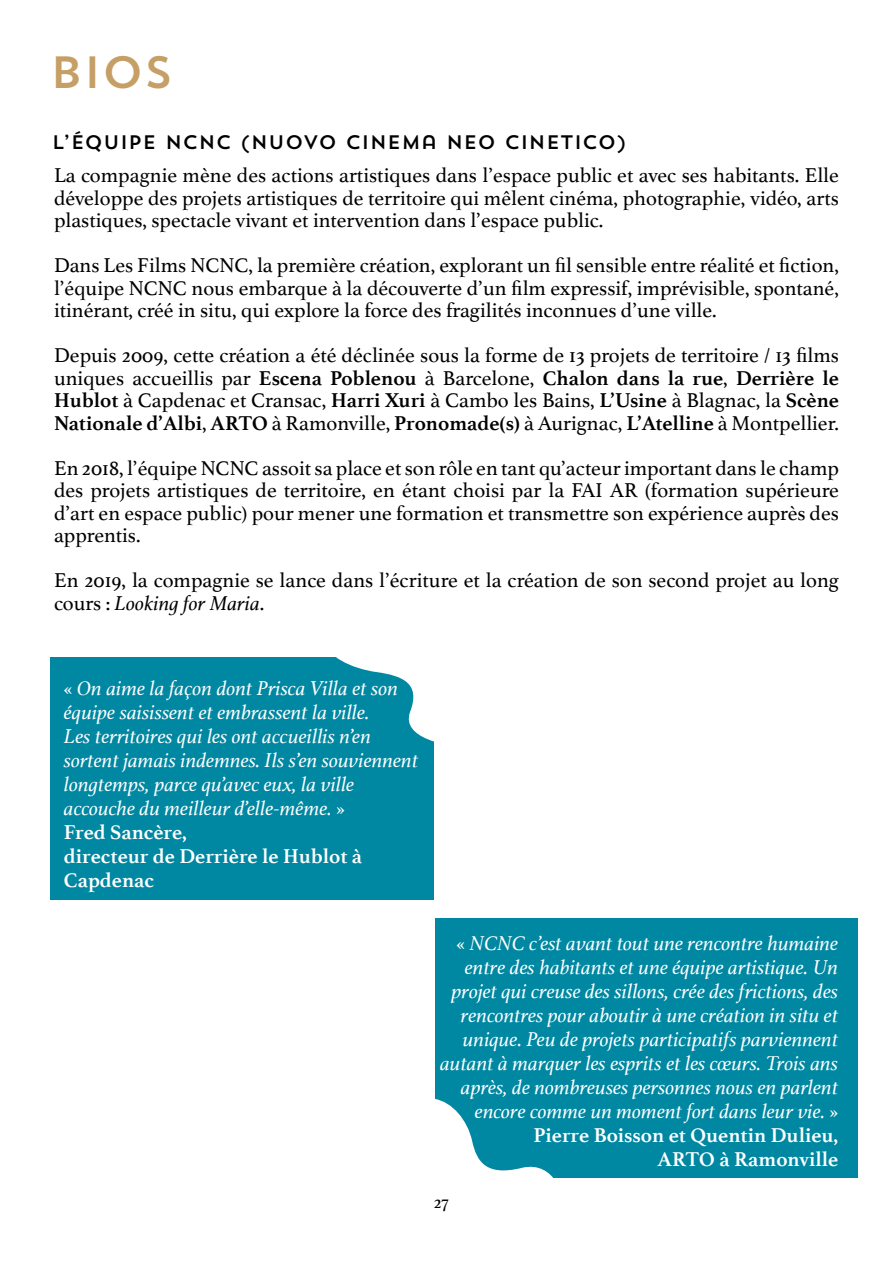
<style>
.page{position:relative;width:893px;height:1263px;background:#fff}
.page>*{position:absolute;margin:0;border:0;box-sizing:border-box;transform-origin:0 0}
.t1{font:45px "Trend Sans One";color:#c59f65}
.t2{font:21px/22.5px "Athelas";color:#000;text-align:justify}
.t3{font:italic 21px/24px "Athelas";color:#fff;text-align:right}
.t4{font:19.5px "Trend Sans One";letter-spacing:.005em;color:#000}
.t5{font:18px "Athelas";color:#000}
.s1{font-weight:700}
.s2{font-style:italic}
.s3{font-style:normal}
.s4{font-weight:700;font-style:normal}
</style>
<div class="page">
<div style="left:435px;top:918px;width:422px;height:260px;background:#0088a2"></div>
<div style="left:50px;top:657px;width:383px;height:242px;background:#0088a2"></div>
<svg style="left:336px;top:657px;width:98px;height:89px"></svg>
<svg style="left:435px;top:1099px;width:119px;height:79px"></svg>
<h1 class="t1" style="left:49px;top:43px;width:126px">BIOS</h1>
<p class="t4" style="left:52px;top:129px;width:576px">L’ÉQUIPE NCNC (NUOVO CINEMA NEO CINETICO)</p>
<p class="t2" style="left:54px;top:163px;width:786px">La compagnie mène des actions artistiques dans l’espace public et avec ses habitants. Elle développe des projets artistiques de territoire qui mêlent cinéma, photographie, vidéo, arts plastiques, spectacle vivant et intervention dans l’espace public.</p>
<p class="t2" style="left:54px;top:253px;width:786px">Dans Les Films NCNC, la première création, explorant un fil sensible entre réalité et fiction, l’équipe NCNC nous embarque à la découverte d’un film expressif, imprévisible, spontané, itinérant, créé in situ, qui explore la force des fragilités inconnues d’une ville.</p>
<p class="t2" style="left:54px;top:343px;width:786px">Depuis 2009, cette création a été déclinée sous la forme de 13 projets de territoire / 13 films uniques accueillis par <span class="s1">Escena Poblenou</span> à Barcelone, <span class="s1">Chalon dans la rue</span>, <span class="s1">Derrière le Hublot</span> à Capdenac et Cransac, <span class="s1">Harri Xuri</span> à Cambo les Bains, <span class="s1">L’Usine</span> à Blagnac, la <span class="s1">Scène Nationale d’Albi</span>, <span class="s1">ARTO</span> à Ramonville, <span class="s1">Pronomade(s)</span> à Aurignac, <span class="s1">L’Atelline</span> à Montpellier.</p>
<p class="t2" style="left:54px;top:456px;width:787px">En 2018, l’équipe NCNC assoit sa place et son rôle en tant qu’acteur important dans le champ des projets artistiques de territoire, en étant choisi par la FAI AR (formation supérieure d’art en espace public) pour mener une formation et transmettre son expérience auprès des apprentis.</p>
<p class="t2" style="left:54px;top:568px;width:787px">En 2019, la compagnie se lance dans l’écriture et la création de son second projet au long cours : <span class="s2">Looking for Maria</span>.</p>
<p class="t3" style="left:64px;top:675px;width:356px;text-align:left"><span class="s3">«</span> On aime la façon dont Prisca Villa et son équipe saisissent et embrassent la ville.<br>Les territoires qui les ont accueillis n’en sortent jamais indemnes. Ils s’en souviennent longtemps, parce qu’avec eux, la ville accouche du meilleur d’elle-même. <span class="s3">»<br></span><span class="s4">Fred Sancère,<br>directeur de Derrière le Hublot à Capdenac</span></p>
<p class="t3" style="left:440px;top:930px;width:400px"><span class="s3">«</span> NCNC c’est avant tout une rencontre humaine entre des habitants et une équipe artistique. Un projet qui creuse des sillons, crée des frictions, des rencontres pour aboutir à une création in situ et unique. Peu de projets participatifs parviennent autant à marquer les esprits et les cœurs. Trois ans après, de nombreuses personnes nous en parlent encore comme un moment fort dans leur vie. <span class="s3">» </span><span class="s4">Pierre Boisson et Quentin Dulieu,<br>ARTO à Ramonville</span></p>
<p class="t5" style="left:434px;top:1187px;width:16px">27</p>
</div>
